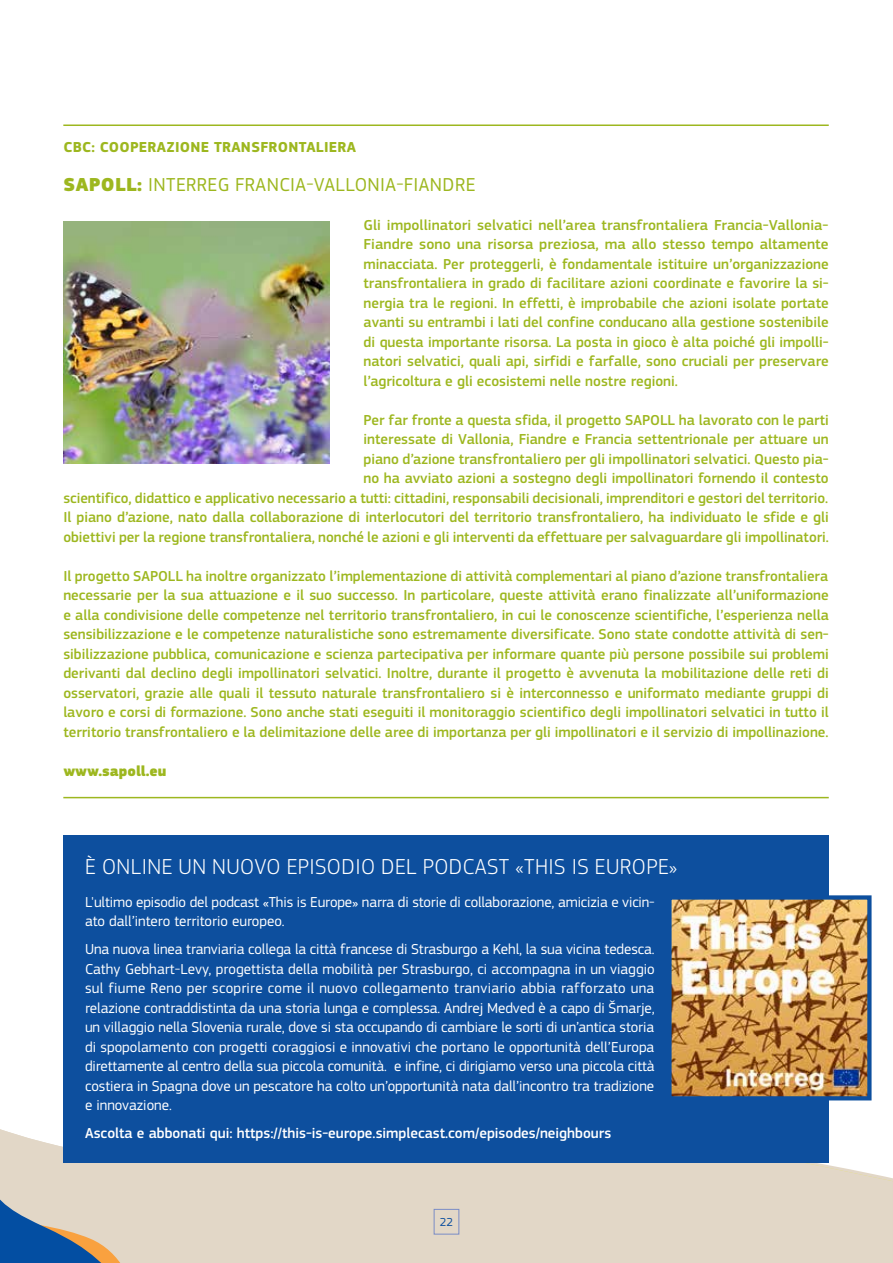
<style>
.page{position:relative;width:893px;height:1263px;background:#fff}
.page>*{position:absolute;margin:0;border:0;box-sizing:border-box;transform-origin:0 0}
.t1{font:300 22.5px "EC Square Sans Pro";letter-spacing:.02em;color:#fff}
.t2{font:19.5px "EC Square Sans Pro";letter-spacing:.02em;color:#9db71f}
.t3{font:500 15px/19.5px "EC Square Sans Pro";color:#9db71f;text-align:justify}
.t4{font:15px/19.5px "EC Square Sans Pro";letter-spacing:-.01em;color:#fff}
.t5{font:500 15px "EC Square Sans Pro";color:#fff}
.t6{font:700 15px "EC Square Sans Pro";letter-spacing:.02em;color:#9db71f}
.t7{font:900 15px "EC Square Sans Pro";color:#9db71f}
.t8{font:12px "EC Square Sans Pro";color:#0d4f9e}
.s1{font-weight:900}
</style>
<div class="page">
<hr style="left:63px;top:124px;width:766px;height:2px;background:#9db71f">
<hr style="left:63px;top:797px;width:766px;height:1px;background:#9db71f">
<img style="left:64px;top:221px;width:266px;height:242px">
<svg style="left:0;top:1108px;width:892px;height:155px;background:#e2d9cc"></svg>
<svg style="left:0;top:1144px;width:335px;height:119px;background:#ccc8c0"></svg>
<svg style="left:892px;top:1178px;width:1px;height:85px"></svg>
<div style="left:64px;top:835px;width:765px;height:327px;background:#0d4f9e"></div>
<img style="left:672px;top:900px;width:194px;height:195px">
<div style="left:667px;top:895px;width:204px;height:205px;border:4px solid #0d4f9e"></div>
<div style="left:434px;top:1209px;width:25px;height:25px;border:1px solid #7a8cc6"></div>
<p class="t6" style="left:63px;top:138px;width:294px">CBC: COOPERAZIONE TRANSFRONTALIERA</p>
<h2 class="t2" style="left:64px;top:173px;width:413px"><span class="s1">SAPOLL:</span> INTERREG FRANCIA-VALLONIA-FIANDRE</h2>
<p class="t3" style="left:364px;top:215px;width:467px">Gli impollinatori selvatici nell’area transfrontaliera Francia-Vallonia-Fiandre sono una risorsa preziosa, ma allo stesso tempo altamente minacciata. Per proteggerli, è fondamentale istituire un’organizzazione transfrontaliera in grado di facilitare azioni coordinate e favorire la si&shy;nergia tra le regioni. In effetti, è improbabile che azioni isolate portate avanti su entrambi i lati del confine conducano alla gestione sostenibile di questa importante risorsa. La posta in gioco è alta poiché gli impolli&shy;natori selvatici, quali api, sirfidi e farfalle, sono cruciali per preservare l’agricoltura e gli ecosistemi nelle nostre regioni.</p>
<p class="t3" style="left:63px;top:410px;width:767px;text-align:right">Per far fronte a questa sfida, il progetto SAPOLL ha lavorato con le parti<br>interessate di Vallonia, Fiandre e Francia settentrionale per attuare un<br>piano d’azione transfrontaliero per gli impollinatori selvatici. Questo pia-<br>no ha avviato azioni a sostegno degli impollinatori fornendo il contesto<br>scientifico, didattico e applicativo necessario a tutti: cittadini, responsabili decisionali, imprenditori e gestori del territorio.<br>Il piano d’azione, nato dalla collaborazione di interlocutori del territorio transfrontaliero, ha individuato le sfide e gli obiettivi per la regione transfrontaliera, nonché le azioni e gli interventi da effettuare per salvaguardare gli impollinatori.</p>
<p class="t3" style="left:63px;top:566px;width:767px">Il progetto SAPOLL ha inoltre organizzato l’implementazione di attività complementari al piano d’azione transfrontaliera necessarie per la sua attuazione e il suo successo. In particolare, queste attività erano finalizzate all’uniformazione e alla condivisione delle competenze nel territorio transfrontaliero, in cui le conoscenze scientifiche, l’esperienza nella sensibilizzazione e le competenze naturalistiche sono estremamente diversificate. Sono state condotte attività di sen&shy;sibilizzazione pubblica, comunicazione e scienza partecipativa per informare quante più persone possibile sui problemi derivanti dal declino degli impollinatori selvatici. Inoltre, durante il progetto è avvenuta la mobilitazione delle reti di osservatori, grazie alle quali il tessuto naturale transfrontaliero si è interconnesso e uniformato mediante gruppi di lavoro e corsi di formazione. Sono anche stati eseguiti il monitoraggio scientifico degli impollinatori selvatici in tutto il territorio transfrontaliero e la delimitazione delle aree di importanza per gli impollinatori e il servizio di impollinazione.</p>
<p class="t7" style="left:63px;top:761px;width:105px">www.sapoll.eu</p>
<h1 class="t1" style="left:85px;top:854px;width:594px">È ONLINE UN NUOVO EPISODIO DEL PODCAST «THIS IS EUROPE»</h1>
<p class="t4" style="left:85px;top:892px;width:571px">L'ultimo episodio del podcast «This is Europe» narra di storie di collaborazione, amicizia e vicin&shy;ato dall’intero territorio europeo.</p>
<p class="t4" style="left:85px;top:939px;width:571px;text-align:justify">Una nuova linea tranviaria collega la città francese di Strasburgo a Kehl, la sua vicina tedesca.<br>Cathy Gebhart-Levy, progettista della mobilità per Strasburgo, ci accompagna in un viaggio sul fiume Reno per scoprire come il nuovo collegamento tranviario abbia rafforzato una relazione contraddistinta da una storia lunga e complessa. Andrej Medved è a capo di Šmarje, un villaggio nella Slovenia rurale, dove si sta occupando di cambiare le sorti di un’antica storia di spopolamento con progetti coraggiosi e innovativi che portano le opportunità dell’Europa direttamente al centro della sua piccola comunità. e infine, ci dirigiamo verso una piccola città costiera in Spagna dove un pescatore ha colto un’opportunità nata dall’incontro tra tradizione e innovazione.</p>
<p class="t5" style="left:85px;top:1124px;width:528px">Ascolta e abbonati qui: https://this-is-europe.simplecast.com/episodes/neighbours</p>
<p class="t8" style="left:440px;top:1215px;width:15px">22</p>
</div>
